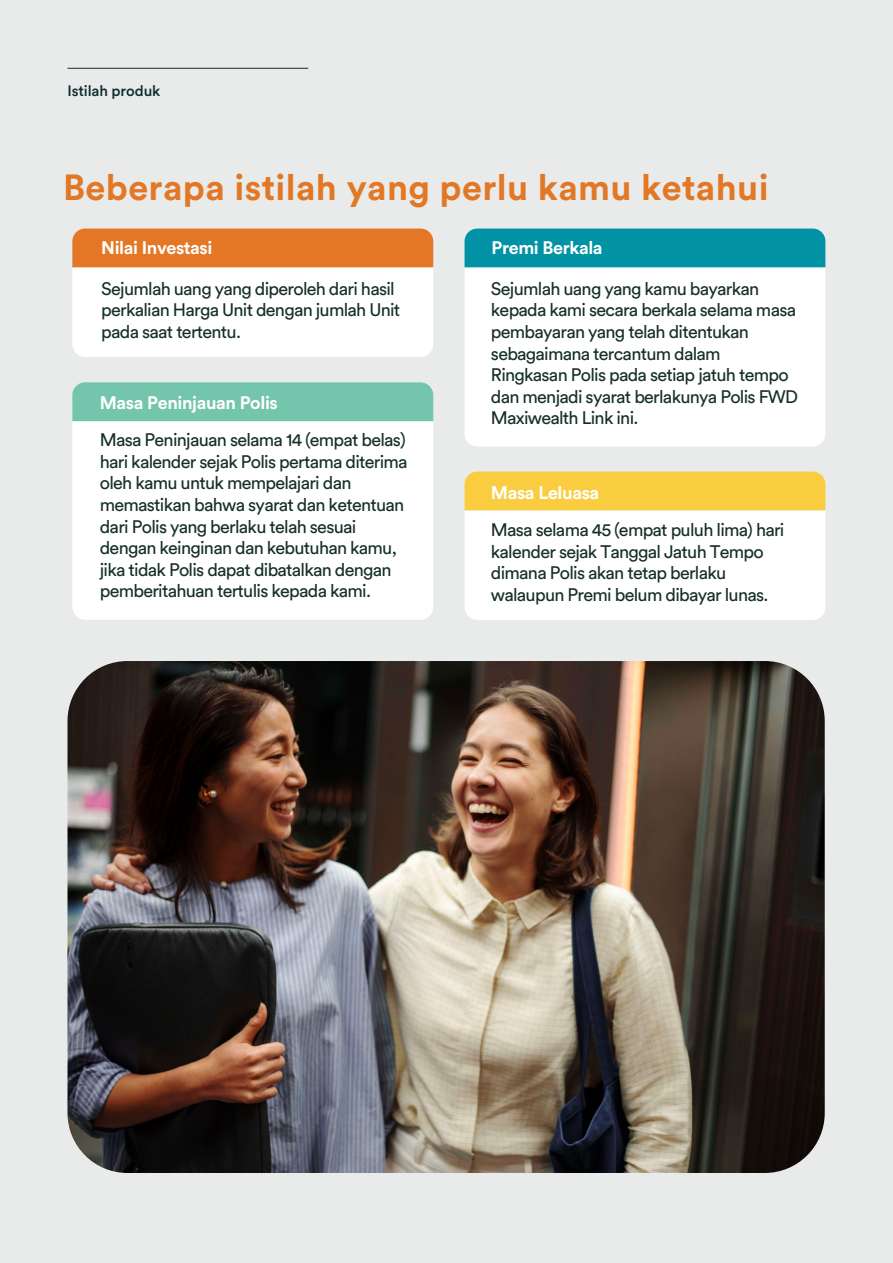
<style>
.page{position:relative;width:893px;height:1263px;background:#e9eaea}
.page>*{position:absolute;margin:0;border:0;box-sizing:border-box;transform-origin:0 0}
.t1{font:700 36px "FWD Circular";letter-spacing:.01em;color:#e27825}
.t2{font:18px/21.6px "FWD Circular";letter-spacing:-.04em;color:#163028}
.t3{font:700 18px "FWD Circular";letter-spacing:-.02em;color:#fff}
.t4{font:500 15px "FWD Circular";letter-spacing:-.005em;color:#0d2f2d}
</style>
<div class="page">
<hr style="left:68px;top:68px;width:240px;height:1px;background:#0d2f2d">
<img style="left:68px;top:661px;width:757px;height:512px">
<svg style="left:72px;top:229px;width:361px;height:128px;background:#f6d6bd"></svg>
<div style="left:72px;top:382px;width:361px;height:39px;background:#73c5ab"></div>
<div style="left:72px;top:422px;width:361px;height:198px;background:#fff"></div>
<div style="left:465px;top:229px;width:360px;height:39px;background:#0193a5"></div>
<div style="left:465px;top:268px;width:360px;height:178px;background:#fff"></div>
<svg style="left:465px;top:472px;width:360px;height:148px;background:#fdf2cd"></svg>
<p class="t4" style="left:68px;top:80px;width:94px">Istilah produk</p>
<h1 class="t1" style="left:63px;top:163px;width:707px">Beberapa istilah yang perlu kamu ketahui</h1>
<p class="t3" style="left:101px;top:236px;width:113px">Nilai Investasi</p>
<p class="t2" style="left:101px;top:277px;width:301px">Sejumlah uang yang diperoleh dari hasil perkalian Harga Unit dengan jumlah Unit pada saat tertentu.</p>
<p class="t3" style="left:100px;top:390px;width:180px">Masa Peninjauan Polis</p>
<p class="t2" style="left:100px;top:428px;width:309px">Masa Peninjauan selama 14 (empat belas) hari kalender sejak Polis pertama diterima oleh kamu untuk mempelajari dan memastikan bahwa syarat dan ketentuan dari Polis yang berlaku telah sesuai dengan keinginan dan kebutuhan kamu, jika tidak Polis dapat dibatalkan dengan pemberitahuan tertulis kepada kami.</p>
<p class="t3" style="left:492px;top:236px;width:113px">Premi Berkala</p>
<p class="t2" style="left:491px;top:277px;width:309px">Sejumlah uang yang kamu bayarkan kepada kami secara berkala selama masa pembayaran yang telah ditentukan sebagaimana tercantum dalam Ringkasan Polis pada setiap jatuh tempo dan menjadi syarat berlakunya Polis FWD Maxiwealth Link ini.</p>
<p class="t3" style="left:491px;top:481px;width:110px">Masa Leluasa</p>
<p class="t2" style="left:491px;top:518px;width:295px">Masa selama 45 (empat puluh lima) hari kalender sejak Tanggal Jatuh Tempo dimana Polis akan tetap berlaku walaupun Premi belum dibayar lunas.</p>
</div>
